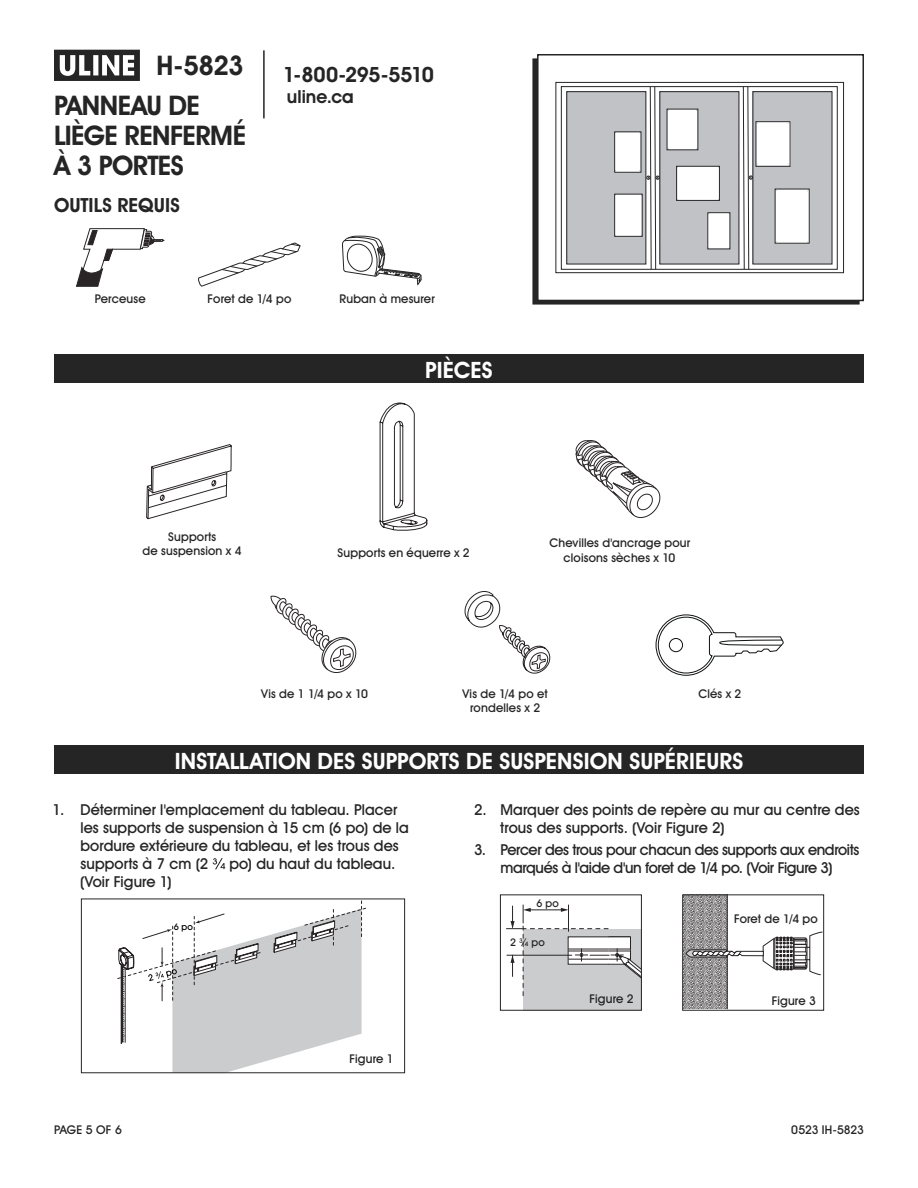
<style>
.page{position:relative;width:918px;height:1188px;background:#fff}
.page>*{position:absolute;margin:0;border:0;box-sizing:border-box;transform-origin:0 0}
.t1{font:700 27px/39.9px "Uline Two Knine";letter-spacing:-.025em;color:#252525}
.t2{font:700 22.5px "Uline Two Knine";letter-spacing:.005em;color:#fff}
.t3{font:700 21px "Uline Two Knine";letter-spacing:-.02em;color:#252525}
.t4{font:700 19.5px "Uline Two Knine";letter-spacing:.005em;color:#252525}
.t5{font:700 18px "Uline Two Knine";color:#252525}
.t6{font:15px/18px "Uline Two Knine";letter-spacing:.005em;color:#252525}
.t7{font:15px/18px "Uline Two Knine";letter-spacing:-.025em;color:#252525;text-align:center}
.t8{font:12px/14.4px "Uline Two Knine";letter-spacing:.015em;color:#252525;text-align:center}
.t9{font:12px "Uline Two Knine";letter-spacing:-.015em;color:#252525}
.t10{font:10.5px "Uline Two Knine";color:#252525}
.t11{font:9px "Uline Two Knine";color:#000}
</style>
<div class="page">
<hr style="left:263px;top:50px;width:2px;height:68px;background:#252525">
<svg style="left:54px;top:50px;width:86px;height:31px"></svg>
<div style="left:532px;top:58px;width:328px;height:247px;border:2px solid #252525"></div>
<div style="left:538px;top:55px;width:325px;height:245px;background:#fff"></div>
<div style="left:537px;top:54px;width:327px;height:247px;border:2px solid #252525"></div>
<div style="left:556px;top:82px;width:288px;height:191px;border:1px solid #252527"></div>
<svg style="left:566px;top:88px;width:267px;height:177px"></svg>
<div style="left:561px;top:86px;width:277px;height:184px;border:1px solid #252527"></div>
<div style="left:567px;top:92px;width:79px;height:172px;background:#c0c2c6"></div>
<div style="left:660px;top:92px;width:79px;height:172px;background:#c0c2c6"></div>
<div style="left:753px;top:92px;width:79px;height:172px;background:#c0c2c6"></div>
<div style="left:615px;top:132px;width:26px;height:40px;background:#fff"></div>
<div style="left:615px;top:194px;width:27px;height:42px;background:#fff"></div>
<div style="left:667px;top:109px;width:31px;height:41px;background:#fff"></div>
<div style="left:677px;top:166px;width:42px;height:34px;background:#fff"></div>
<div style="left:677px;top:166px;width:43px;height:35px;border:1px solid #252527"></div>
<div style="left:708px;top:213px;width:22px;height:36px;background:#fff"></div>
<div style="left:756px;top:122px;width:34px;height:44px;background:#fff"></div>
<div style="left:775px;top:189px;width:34px;height:54px;background:#fff"></div>
<svg style="left:743px;top:86px;width:15px;height:184px"></svg>
<svg style="left:639px;top:86px;width:20px;height:184px"></svg>
<div style="left:54px;top:354px;width:810px;height:29px;background:#252525"></div>
<svg style="left:76px;top:228px;width:88px;height:59px"></svg>
<svg style="left:198px;top:242px;width:103px;height:45px"></svg>
<svg style="left:342px;top:236px;width:80px;height:50px"></svg>
<svg style="left:270px;top:596px;width:87px;height:77px"></svg>
<svg style="left:146px;top:444px;width:86px;height:75px"></svg>
<svg style="left:655px;top:614px;width:129px;height:62px"></svg>
<svg style="left:379px;top:402px;width:48px;height:129px"></svg>
<svg style="left:464px;top:591px;width:87px;height:83px"></svg>
<svg style="left:575px;top:440px;width:85px;height:78px"></svg>
<div style="left:54px;top:745px;width:810px;height:29px;background:#252525"></div>
<svg style="left:213px;top:858px;width:12px;height:11px"></svg>
<svg style="left:117px;top:901px;width:250px;height:170px"></svg>
<div style="left:81px;top:899px;width:324px;height:174px;border:1px solid #252525"></div>
<div style="left:523px;top:929px;width:118px;height:81px;background:#cbcccd"></div>
<svg style="left:506px;top:905px;width:134px;height:91px"></svg>
<div style="left:500px;top:894px;width:142px;height:117px;border:1px solid #252525"></div>
<svg style="left:684px;top:896px;width:43px;height:113px;background:#979596"></svg>
<hr style="left:727px;top:895px;width:1px;height:114px;background:#292527">
<svg style="left:685px;top:931px;width:137px;height:45px"></svg>
<div style="left:682px;top:894px;width:142px;height:117px;border:1px solid #252525"></div>
<h1 class="t1" style="left:54px;top:45px;width:191px;text-indent:103px">H-5823<br>PANNEAU DE</h1>
<h1 class="t1" style="left:54px;top:120px;width:194px;line-height:30px">LIÈGE RENFERMÉ<br>À 3 PORTES</h1>
<h3 class="t4" style="left:54px;top:193px;width:127px">OUTILS REQUIS</h3>
<h3 class="t3" style="left:283px;top:62px;width:152px">1-800-295-5510</h3>
<p class="t5" style="left:287px;top:86px;width:68px">uline.ca</p>
<p class="t8" style="left:95px;top:292px;width:52px">Perceuse</p>
<p class="t8" style="left:208px;top:292px;width:85px">Foret de 1/4 po</p>
<p class="t8" style="left:340px;top:292px;width:97px">Ruban à mesurer</p>
<h2 class="t2" style="left:425px;top:356px;width:69px">PIÈCES</h2>
<p class="t8" style="left:143px;top:529px;width:101px">Supports<br>de suspension x 4</p>
<p class="t8" style="left:338px;top:545px;width:134px">Supports en équerre x 2</p>
<p class="t8" style="left:549px;top:536px;width:142px">Chevilles d'ancrage pour cloisons sèches x 10</p>
<p class="t8" style="left:261px;top:686px;width:108px">Vis de 1 1/4 po x 10</p>
<p class="t8" style="left:463px;top:686px;width:87px">Vis de 1/4 po et rondelles x 2</p>
<p class="t8" style="left:698px;top:686px;width:45px">Clés x 2</p>
<h2 class="t2" style="left:175px;top:747px;width:570px">INSTALLATION DES SUPPORTS DE SUSPENSION SUPÉRIEURS</h2>
<p class="t6" style="left:80px;top:801px;width:330px;text-indent:-28px">1. Déterminer l'emplacement du tableau. Placer les supports de suspension à 15 cm (6 po) de la bordure extérieure du tableau, et les trous des supports à 7 cm (2</p>
<p class="t6" style="left:500px;top:801px;width:361px;text-indent:-26px">2. Marquer des points de repère au mur au centre des trous des supports. (Voir Figure 2)</p>
<p class="t7" style="left:474px;top:841px;width:387px">3. Percer des trous pour chacun des supports aux endroits marqués à l'aide d'un foret de 1/4 po. (Voir Figure 3)</p>
<p class="t6" style="left:229px;top:855px;width:167px">po) du haut du tableau.</p>
<p class="t6" style="left:80px;top:873px;width:93px">(Voir Figure 1)</p>
<p class="t11" style="left:174px;top:921px;width:20px">6 po</p>
<p class="t8" style="left:350px;top:1051px;width:46px">Figure 1</p>
<p class="t10" style="left:537px;top:896px;width:24px">6 po</p>
<p class="t10" style="left:510px;top:936px;width:36px">2 ¾ po</p>
<p class="t8" style="left:734px;top:912px;width:85px">Foret de 1/4 po</p>
<p class="t8" style="left:590px;top:991px;width:46px">Figure 2</p>
<p class="t8" style="left:772px;top:994px;width:46px">Figure 3</p>
<p class="t8" style="left:54px;top:1122px;width:69px">PAGE 5 OF 6</p>
<p class="t9" style="left:791px;top:1122px;width:74px">0523 IH-5823</p>
</div>
